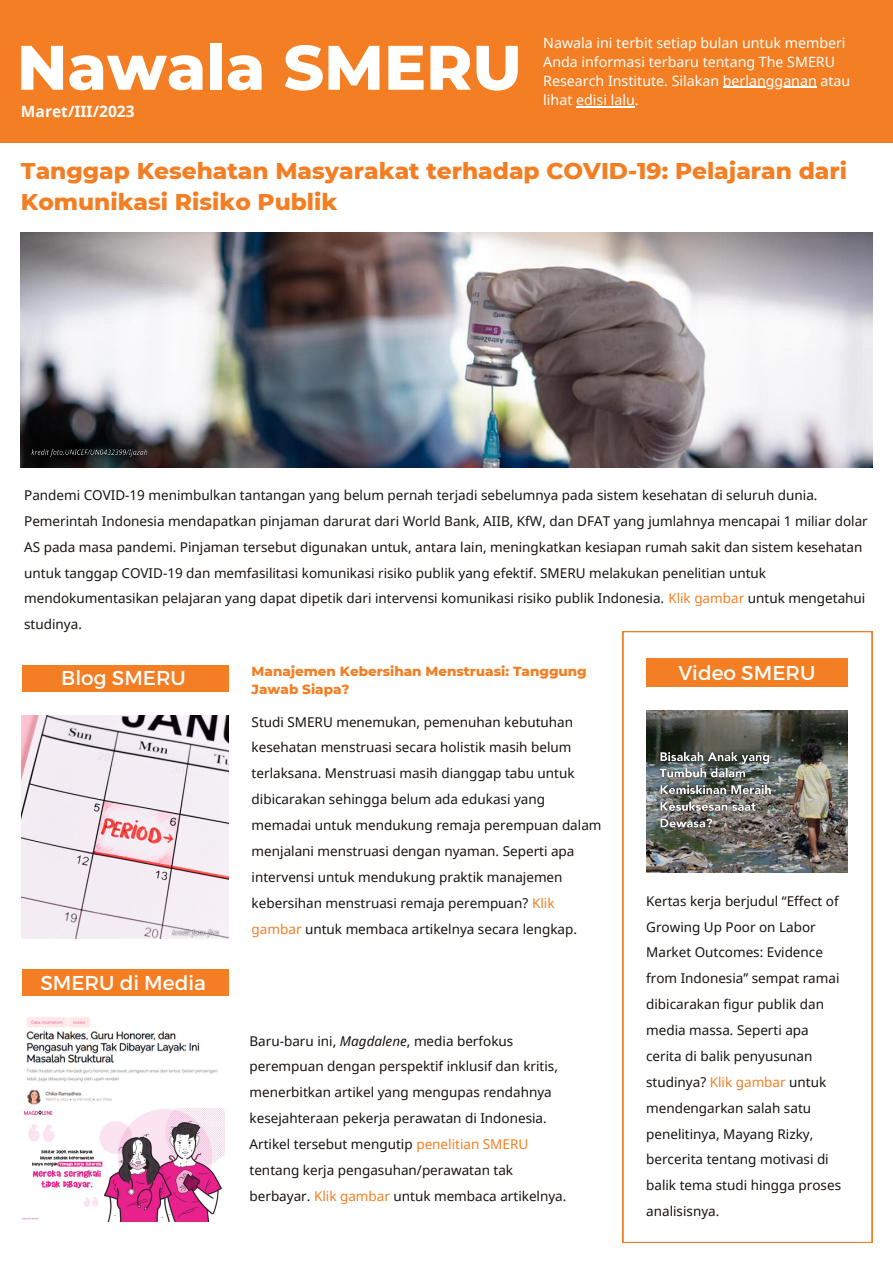
<style>
.page{position:relative;width:893px;height:1264px;background:#fff}
.page>*{position:absolute;margin:0;border:0;box-sizing:border-box;transform-origin:0 0}
.t1{font:800 62.7px "Montserrat";color:#fff}
.t2{font:800 23.25px/31.5px "Montserrat";color:#f37e23}
.t3{font:20.1px "Montserrat";color:#fff}
.t4{font:700 15.6px "Noto Sans";color:#fff}
.t5{font:14.25px/19px "Noto Sans";color:#fff}
.t6{font:13.5px/25.8px "Noto Sans";color:#171310}
.t7{font:800 13.5px/18px "Montserrat";color:#f37e23}
.s1{color:#f37e23}
.s2{font-style:italic}
</style>
<div class="page">
<div style="left:0;top:0;width:892px;height:142px;background:#f37e23"></div>
<img style="left:21px;top:232px;width:851px;height:235px">
<div style="left:22px;top:664px;width:206px;height:27px;background:#f37e23"></div>
<div style="left:22px;top:968px;width:206px;height:27px;background:#f37e23"></div>
<svg style="left:622px;top:631px;width:250px;height:611px"></svg>
<div style="left:646px;top:659px;width:202px;height:27px;background:#f37e23"></div>
<img style="left:646px;top:710px;width:201px;height:162px">
<img style="left:22px;top:1017px;width:202px;height:204px">
<hr style="left:722px;top:87px;width:94px;height:1px;background:#fff">
<hr style="left:576px;top:106px;width:58px;height:1px;background:#fff">
<img style="left:653px;top:744px;width:124px;height:93px">
<img style="left:29px;top:446px;width:120px;height:13px">
<img style="left:22px;top:715px;width:207px;height:223px">
<img style="left:170px;top:924px;width:52px;height:15px">
<h1 class="t1" style="left:17px;top:29px;width:506px">Nawala SMERU</h1>
<p class="t4" style="left:21px;top:100px;width:115px">Maret/III/2023</p>
<p class="t5" style="left:543px;top:32px;width:308px">Nawala ini terbit setiap bulan untuk memberi Anda informasi terbaru tentang The SMERU Research Institute. Silakan berlangganan atau lihat edisi lalu.</p>
<h2 class="t2" style="left:21px;top:154px;width:827px">Tanggap Kesehatan Masyarakat terhadap COVID-19: Pelajaran dari<br>Komunikasi Risiko Publik</h2>
<p class="t6" style="left:24px;top:482px;width:845px">Pandemi COVID-19 menimbulkan tantangan yang belum pernah terjadi sebelumnya pada sistem kesehatan di seluruh dunia.<br>Pemerintah Indonesia mendapatkan pinjaman darurat dari World Bank, AIIB, KfW, dan DFAT yang jumlahnya mencapai 1 miliar dolar AS pada masa pandemi. Pinjaman tersebut digunakan untuk, antara lain, meningkatkan kesiapan rumah sakit dan sistem kesehatan untuk tanggap COVID-19 dan memfasilitasi komunikasi risiko publik yang efektif. SMERU melakukan penelitian untuk mendokumentasikan pelajaran yang dapat dipetik dari intervensi komunikasi risiko publik Indonesia. <span class="s1">Klik gambar</span> untuk mengetahui studinya.</p>
<h3 class="t3" style="left:61px;top:665px;width:126px">Blog SMERU</h3>
<h3 class="t3" style="left:40px;top:970px;width:167px">SMERU di Media</h3>
<p class="t7" style="left:251px;top:662px;width:336px">Manajemen Kebersihan Menstruasi: Tanggung<br>Jawab Siapa?</p>
<p class="t6" style="left:251px;top:708px;width:351px">Studi SMERU menemukan, pemenuhan kebutuhan kesehatan menstruasi secara holistik masih belum terlaksana. Menstruasi masih dianggap tabu untuk dibicarakan sehingga belum ada edukasi yang memadai untuk mendukung remaja perempuan dalam menjalani menstruasi dengan nyaman. Seperti apa intervensi untuk mendukung praktik manajemen kebersihan menstruasi remaja perempuan? <span class="s1">Klik gambar</span> untuk membaca artikelnya secara lengkap.</p>
<p class="t6" style="left:249px;top:1027px;width:318px">Baru-baru ini, <span class="s2">Magdalene</span>, media berfokus perempuan dengan perspektif inklusif dan kritis, menerbitkan artikel yang mengupas rendahnya kesejahteraan pekerja perawatan di Indonesia.<br>Artikel tersebut mengutip <span class="s1">penelitian SMERU </span>tentang kerja pengasuhan/perawatan tak berbayar. <span class="s1">Klik gambar</span> untuk membaca artikelnya.</p>
<h3 class="t3" style="left:678px;top:660px;width:138px">Video SMERU</h3>
<p class="t6" style="left:646px;top:887px;width:196px">Kertas kerja berjudul “Effect of<br>Growing Up Poor on Labor<br>Market Outcomes: Evidence from Indonesia” sempat ramai dibicarakan figur publik dan media massa. Seperti apa cerita di balik penyusunan studinya? <span class="s1">Klik gambar</span> untuk mendengarkan salah satu penelitinya, Mayang Rizky, bercerita tentang motivasi di balik tema studi hingga proses analisisnya.</p>
</div>
